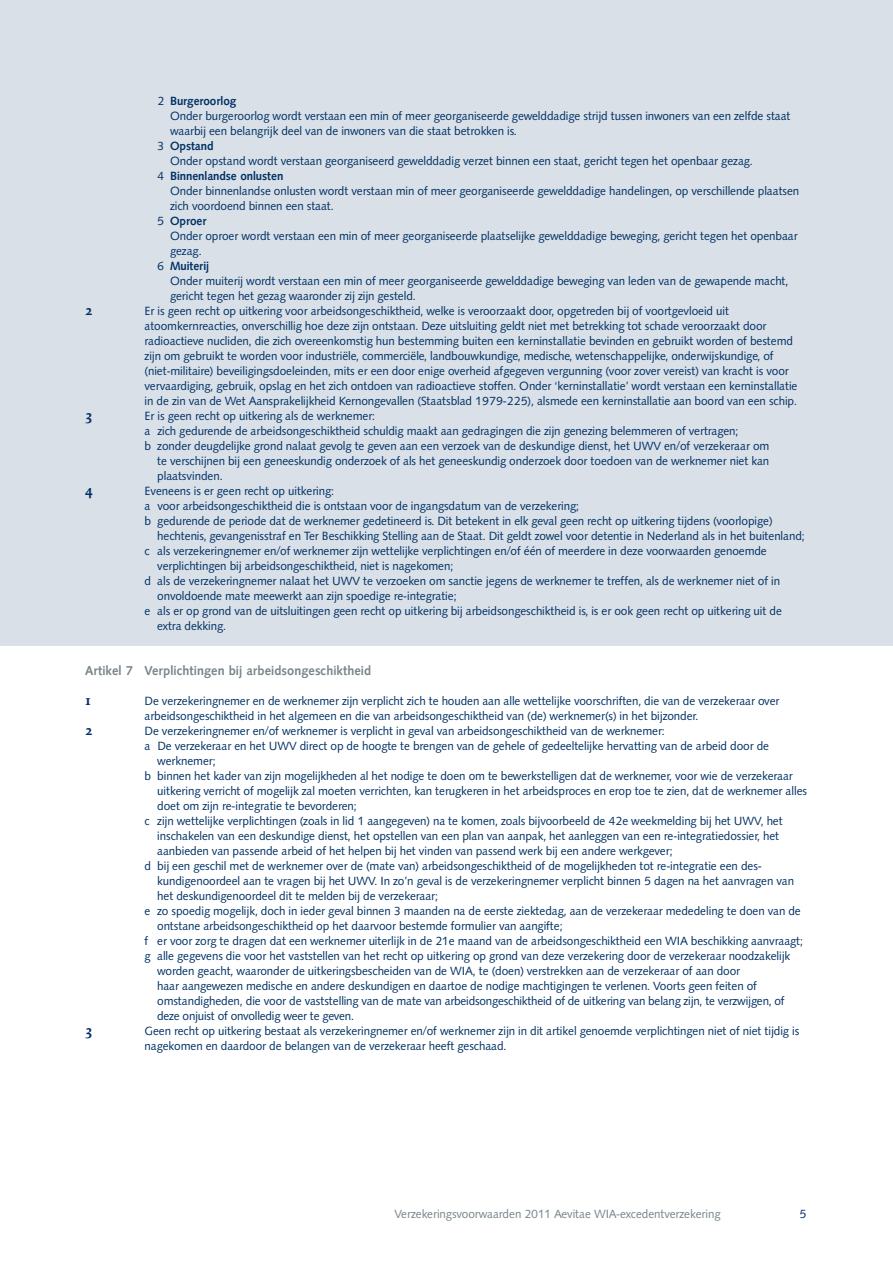
<style>
.page{position:relative;width:893px;height:1263px;background:#fff}
.page>*{position:absolute;margin:0;border:0;box-sizing:border-box;transform-origin:0 0}
.t1{font:700 15px "Quadraat";color:#003063}
.t2{font:700 12.75px "Cg Symphony";letter-spacing:.01em;color:#778489}
.t3{font:11.7px/15px "Cg Symphony";color:#003063}
.t4{font:700 11.7px "Cg Symphony";color:#003063}
.t5{font:11.7px "Cg Symphony";color:#778489}
.s1{font-weight:400}
</style>
<div class="page">
<div style="left:0;top:0;width:893px;height:645px;background:#d9e0e8"></div>
<p class="t4" style="left:157px;top:94px;width:81px"><span class="s1">2</span> Burgeroorlog</p>
<p class="t3" style="left:170px;top:108px;width:622px">Onder burgeroorlog wordt verstaan een min of meer georganiseerde gewelddadige strijd tussen inwoners van een zelfde staat</p>
<p class="t3" style="left:170px;top:123px;width:348px">waarbij een belangrijk deel van de inwoners van die staat betrokken is.</p>
<p class="t4" style="left:157px;top:139px;width:58px"><span class="s1">3</span> Opstand</p>
<p class="t3" style="left:170px;top:153px;width:584px">Onder opstand wordt verstaan georganiseerd gewelddadig verzet binnen een staat, gericht tegen het openbaar gezag.</p>
<p class="t4" style="left:157px;top:169px;width:127px"><span class="s1">4</span> Binnenlandse onlusten</p>
<p class="t3" style="left:170px;top:183px;width:631px">Onder binnenlandse onlusten wordt verstaan min of meer georganiseerde gewelddadige handelingen, op verschillende plaatsen</p>
<p class="t3" style="left:170px;top:198px;width:165px">zich voordoend binnen een staat.</p>
<p class="t4" style="left:157px;top:214px;width:51px"><span class="s1">5</span> Oproer</p>
<p class="t3" style="left:170px;top:228px;width:629px">Onder oproer wordt verstaan een min of meer georganiseerde plaatselijke gewelddadige beweging, gericht tegen het openbaar</p>
<p class="t3" style="left:170px;top:243px;width:33px">gezag.</p>
<p class="t4" style="left:157px;top:259px;width:53px"><span class="s1">6</span> Muiterij</p>
<p class="t3" style="left:170px;top:273px;width:620px">Onder muiterij wordt verstaan een min of meer georganiseerde gewelddadige beweging van leden van de gewapende macht,</p>
<p class="t3" style="left:170px;top:288px;width:247px">gericht tegen het gezag waaronder zij zijn gesteld.</p>
<p class="t1" style="left:85px;top:303px;width:9px">2</p>
<p class="t3" style="left:145px;top:303px;width:654px">Er is geen recht op uitkering voor arbeidsongeschiktheid, welke is veroorzaakt door, opgetreden bij of voortgevloeid uit atoomkernreacties, onverschillig hoe deze zijn ontstaan. Deze uitsluiting geldt niet met betrekking tot schade veroorzaakt door radioactieve nucliden, die zich overeenkomstig hun bestemming buiten een kerninstallatie bevinden en gebruikt worden of bestemd zijn om gebruikt te worden voor industriële, commerciële, landbouwkundige, medische, wetenschappelijke, onderwijskundige, of (niet-militaire) beveiligingsdoeleinden, mits er een door enige overheid afgegeven vergunning (voor zover vereist) van kracht is voor vervaardiging, gebruik, opslag en het zich ontdoen van radioactieve stoffen. Onder ‘kerninstallatie’ wordt verstaan een kerninstallatie in de zin van de Wet Aansprakelijkheid Kernongevallen (Staatsblad 1979-225), alsmede een kerninstallatie aan boord van een schip.</p>
<p class="t1" style="left:85px;top:408px;width:9px">3</p>
<p class="t3" style="left:145px;top:408px;width:232px">Er is geen recht op uitkering als de werknemer:</p>
<p class="t3" style="left:145px;top:423px;width:595px">a zich gedurende de arbeidsongeschiktheid schuldig maakt aan gedragingen die zijn genezing belemmeren of vertragen;</p>
<p class="t3" style="left:145px;top:438px;width:626px">b zonder deugdelijke grond nalaat gevolg te geven aan een verzoek van de deskundige dienst, het UWV en/of verzekeraar om</p>
<p class="t3" style="left:157px;top:453px;width:613px">te verschijnen bij een geneeskundig onderzoek of als het geneeskundig onderzoek door toedoen van de werknemer niet kan</p>
<p class="t3" style="left:157px;top:468px;width:67px">plaatsvinden.</p>
<p class="t1" style="left:85px;top:483px;width:9px">4</p>
<p class="t3" style="left:145px;top:483px;width:191px">Eveneens is er geen recht op uitkering:</p>
<p class="t3" style="left:145px;top:498px;width:436px">a voor arbeidsongeschiktheid die is ontstaan voor de ingangsdatum van de verzekering;</p>
<p class="t3" style="left:145px;top:513px;width:629px">b gedurende de periode dat de werknemer gedetineerd is. Dit betekent in elk geval geen recht op uitkering tijdens (voorlopige)</p>
<p class="t3" style="left:157px;top:528px;width:649px">hechtenis, gevangenisstraf en Ter Beschikking Stelling aan de Staat. Dit geldt zowel voor detentie in Nederland als in het buitenland;</p>
<p class="t3" style="left:145px;top:543px;width:624px">c als verzekeringnemer en/of werknemer zijn wettelijke verplichtingen en/of één of meerdere in deze voorwaarden genoemde</p>
<p class="t3" style="left:157px;top:558px;width:297px">verplichtingen bij arbeidsongeschiktheid, niet is nagekomen;</p>
<p class="t3" style="left:145px;top:573px;width:637px">d als de verzekeringnemer nalaat het UWV te verzoeken om sanctie jegens de werknemer te treffen, als de werknemer niet of in</p>
<p class="t3" style="left:157px;top:588px;width:301px">onvoldoende mate meewerkt aan zijn spoedige re-integratie;</p>
<p class="t3" style="left:145px;top:603px;width:639px">e als er op grond van de uitsluitingen geen recht op uitkering bij arbeidsongeschiktheid is, is er ook geen recht op uitkering uit de</p>
<p class="t3" style="left:157px;top:618px;width:70px">extra dekking.</p>
<p class="t2" style="left:85px;top:663px;width:288px">Artikel 7 Verplichtingen bij arbeidsongeschiktheid</p>
<p class="t1" style="left:85px;top:693px;width:7px">1</p>
<p class="t3" style="left:145px;top:693px;width:636px">De verzekeringnemer en de werknemer zijn verplicht zich te houden aan alle wettelijke voorschriften, die van de verzekeraar over arbeidsongeschiktheid in het algemeen en die van arbeidsongeschiktheid van (de) werknemer(s) in het bijzonder.</p>
<p class="t1" style="left:85px;top:723px;width:9px">2</p>
<p class="t3" style="left:145px;top:723px;width:522px">De verzekeringnemer en/of werknemer is verplicht in geval van arbeidsongeschiktheid van de werknemer:</p>
<p class="t3" style="left:145px;top:738px;width:626px">a De verzekeraar en het UWV direct op de hoogte te brengen van de gehele of gedeeltelijke hervatting van de arbeid door de</p>
<p class="t3" style="left:157px;top:753px;width:60px">werknemer;</p>
<p class="t3" style="left:145px;top:768px;width:650px">b binnen het kader van zijn mogelijkheden al het nodige te doen om te bewerkstelligen dat de werknemer, voor wie de verzekeraar</p>
<p class="t3" style="left:157px;top:783px;width:651px">uitkering verricht of mogelijk zal moeten verrichten, kan terugkeren in het arbeidsproces en erop toe te zien, dat de werknemer alles</p>
<p class="t3" style="left:157px;top:798px;width:201px">doet om zijn re-integratie te bevorderen;</p>
<p class="t3" style="left:145px;top:813px;width:640px">c zijn wettelijke verplichtingen (zoals in lid 1 aangegeven) na te komen, zoals bijvoorbeeld de 42e weekmelding bij het UWV, het</p>
<p class="t3" style="left:157px;top:828px;width:623px">inschakelen van een deskundige dienst, het opstellen van een plan van aanpak, het aanleggen van een re-integratiedossier, het</p>
<p class="t3" style="left:157px;top:843px;width:517px">aanbieden van passende arbeid of het helpen bij het vinden van passend werk bij een andere werkgever;</p>
<p class="t3" style="left:144px;top:858px;width:618px">d bij een geschil met de werknemer over de (mate van) arbeidsongeschiktheid of de mogelijkheden tot re-integratie een des-</p>
<p class="t3" style="left:157px;top:873px;width:638px">kundigenoordeel aan te vragen bij het UWV. In zo’n geval is de verzekeringnemer verplicht binnen 5 dagen na het aanvragen van</p>
<p class="t3" style="left:157px;top:888px;width:282px">het deskundigenoordeel dit te melden bij de verzekeraar;</p>
<p class="t3" style="left:144px;top:903px;width:658px">e zo spoedig mogelijk, doch in ieder geval binnen 3 maanden na de eerste ziektedag, aan de verzekeraar mededeling te doen van de</p>
<p class="t3" style="left:157px;top:918px;width:407px">ontstane arbeidsongeschiktheid op het daarvoor bestemde formulier van aangifte;</p>
<p class="t3" style="left:144px;top:933px;width:660px">f er voor zorg te dragen dat een werknemer uiterlijk in de 21e maand van de arbeidsongeschiktheid een WIA beschikking aanvraagt;</p>
<p class="t3" style="left:144px;top:948px;width:647px">g alle gegevens die voor het vaststellen van het recht op uitkering op grond van deze verzekering door de verzekeraar noodzakelijk</p>
<p class="t3" style="left:157px;top:963px;width:584px">worden geacht, waaronder de uitkeringsbescheiden van de WIA, te (doen) verstrekken aan de verzekeraar of aan door</p>
<p class="t3" style="left:157px;top:978px;width:601px">haar aangewezen medische en andere deskundigen en daartoe de nodige machtigingen te verlenen. Voorts geen feiten of</p>
<p class="t3" style="left:157px;top:993px;width:629px">omstandigheden, die voor de vaststelling van de mate van arbeidsongeschiktheid of de uitkering van belang zijn, te verzwijgen, of</p>
<p class="t3" style="left:157px;top:1008px;width:198px">deze onjuist of onvolledig weer te geven.</p>
<p class="t1" style="left:85px;top:1023px;width:9px">3</p>
<p class="t3" style="left:145px;top:1023px;width:656px">Geen recht op uitkering bestaat als verzekeringnemer en/of werknemer zijn in dit artikel genoemde verplichtingen niet of niet tijdig is nagekomen en daardoor de belangen van de verzekeraar heeft geschaad.</p>
<p class="t5" style="left:395px;top:1207px;width:327px">Verzekeringsvoorwaarden 2011 Aevitae WIA-excedentverzekering</p>
<p class="t3" style="left:799px;top:1207px;width:8px">5</p>
</div>
